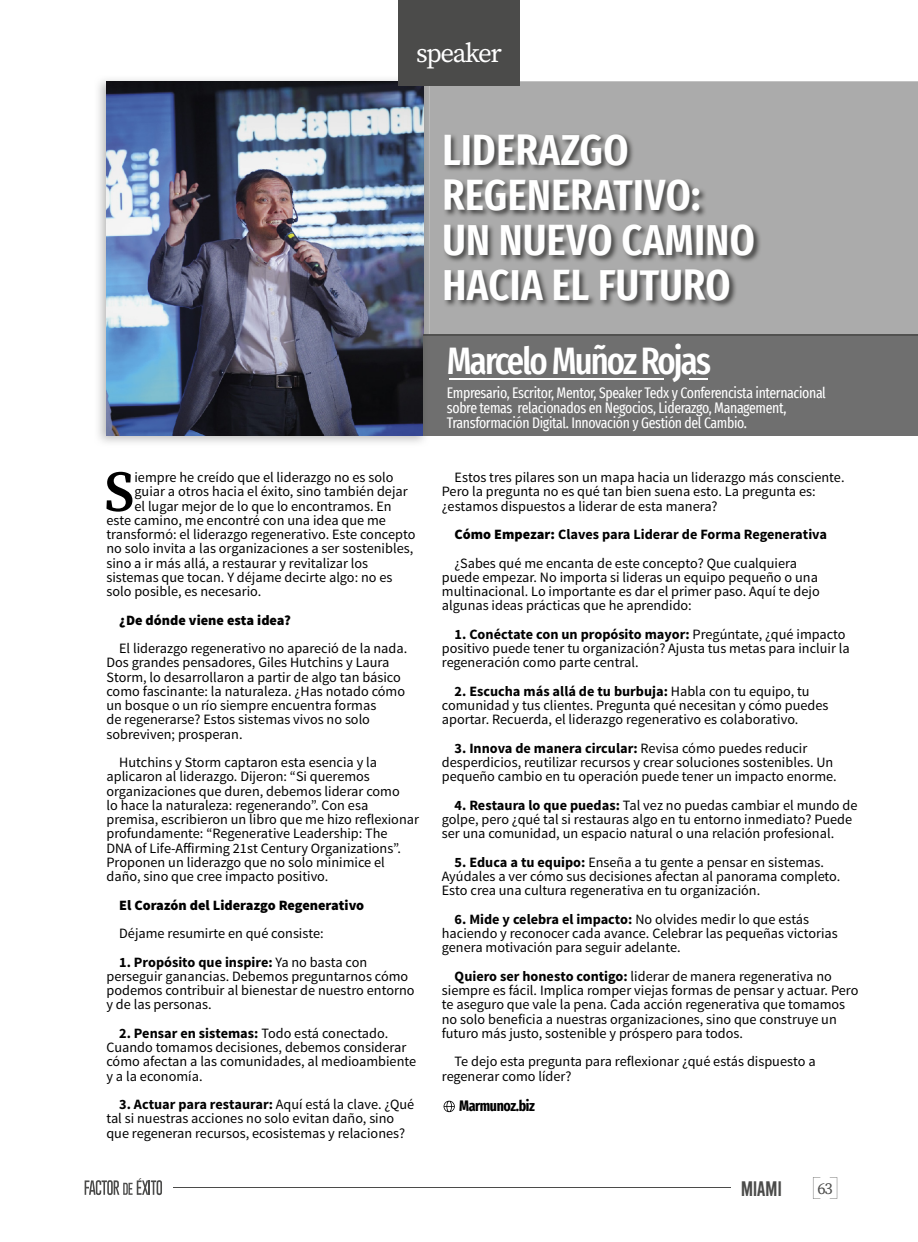
<style>
.page{position:relative;width:918px;height:1242px;background:#fff}
.page>*{position:absolute;margin:0;border:0;box-sizing:border-box;transform-origin:0 0}
.t1{font:600 57.15px "Source Serif Pro";color:#000}
.t2{font:600 extra-condensed 43.5px/45px "Fira Sans";letter-spacing:.01em;color:#fff}
.t3{font:500 extra-condensed 37.5px "Fira Sans";letter-spacing:-.05em;color:#fff}
.t4{font:27px "Source Serif Pro";letter-spacing:-.055em;color:#fff}
.t5{font:21px "Bebas";letter-spacing:-.025em;color:#4b4b4a}
.t6{font:16.5px "Source Serif Pro";color:#4b4b4a}
.t7{font:extra-condensed 15px/15px "Fira Sans";letter-spacing:-.025em;color:#fff}
.t8{font:700 extra-condensed 15px "Fira Sans";letter-spacing:-.025em;color:#000}
.t9{font:14.25px/14.2px "Source Sans Pro";color:#000}
.t10{font:900 14.25px "Source Sans Pro";color:#000}
.s1{font-weight:700}
.s2{font-weight:900}
</style>
<div class="page">
<div style="left:430px;top:81px;width:488px;height:253px;background:#ababab"></div>
<img style="left:98px;top:79px;width:332px;height:364px">
<img style="left:106px;top:81px;width:324px;height:354px">
<div style="left:430px;top:336px;width:488px;height:99px;background:#6f6f6f"></div>
<hr style="left:430px;top:335px;width:488px;height:1px;background:#515150">
<img style="left:443px;top:133px;width:319px;height:175px">
<hr style="left:450px;top:379px;width:214px;height:1px;background:#fff">
<svg style="left:689px;top:379px;width:19px;height:1px"></svg>
<svg style="left:444px;top:1101px;width:11px;height:11px"></svg>
<hr style="left:173px;top:1188px;width:557px;height:1px;background:#4b4b4a">
<svg style="left:85px;top:1178px;width:77px;height:17px"></svg>
<svg style="left:813px;top:1177px;width:7px;height:22px"></svg>
<svg style="left:830px;top:1177px;width:7px;height:22px"></svg>
<div style="left:398px;top:0;width:122px;height:85px;background:#4b4b4a"></div>
<h3 class="t4" style="left:416px;top:35px;width:87px">speaker</h3>
<h2 class="t2" style="left:442px;top:125px;width:314px">LIDERAZGO<br>REGENERATIVO:<br>UN NUEVO CAMINO<br>HACIA EL FUTURO</h2>
<h3 class="t3" style="left:447px;top:331px;width:265px">Marcelo Muñoz Rojas</h3>
<h1 class="t1" style="left:104px;top:453px;width:32px">S</h1>
<p class="t9" style="left:134px;top:471px;width:261px">iempre he creído que el liderazgo no es solo</p>
<p class="t9" style="left:134px;top:485px;width:275px">guiar a otros hacia el éxito, sino también dejar</p>
<p class="t9" style="left:134px;top:499px;width:259px">el lugar mejor de lo que lo encontramos. En</p>
<p class="t9" style="left:106px;top:513px;width:281px">este camino, me encontré con una idea que me</p>
<p class="t9" style="left:106px;top:528px;width:310px">transformó: el liderazgo regenerativo. Este concepto</p>
<p class="t9" style="left:106px;top:542px;width:308px">no solo invita a las organizaciones a ser sostenibles,</p>
<p class="t9" style="left:106px;top:556px;width:263px">sino a ir más allá, a restaurar y revitalizar los</p>
<p class="t9" style="left:106px;top:570px;width:288px">sistemas que tocan. Y déjame decirte algo: no es</p>
<p class="t9" style="left:106px;top:585px;width:156px">solo posible, es necesario.</p>
<p class="t10" style="left:119px;top:611px;width:173px">¿De dónde viene esta idea?</p>
<p class="t9" style="left:106px;top:642px;width:302px;text-indent:13px">El liderazgo regenerativo no apareció de la nada.<br>Dos grandes pensadores, Giles Hutchins y Laura Storm, lo desarrollaron a partir de algo tan básico como fascinante: la naturaleza. ¿Has notado cómo un bosque o un río siempre encuentra formas<br>de regenerarse? Estos sistemas vivos no solo sobreviven; prosperan.</p>
<p class="t9" style="left:106px;top:756px;width:314px;text-indent:13px">Hutchins y Storm captaron esta esencia y la aplicaron al liderazgo. Dijeron: “Si queremos organizaciones que duren, debemos liderar como<br>lo hace la naturaleza: regenerando”. Con esa premisa, escribieron un libro que me hizo reflexionar profundamente: “Regenerative Leadership: The<br>DNA of Life-Affirming 21st Century Organizations”.<br>Proponen un liderazgo que no solo minimice el daño, sino que cree impacto positivo.</p>
<p class="t10" style="left:119px;top:896px;width:247px">El Corazón del Liderazgo Regenerativo</p>
<p class="t9" style="left:119px;top:926px;width:206px">Déjame resumirte en qué consiste:</p>
<p class="t9" style="left:106px;top:955px;width:310px;text-indent:13px"><span class="s1">1. Propósito que inspire:</span> Ya no basta con perseguir ganancias. Debemos preguntarnos cómo podemos contribuir al bienestar de nuestro entorno y de las personas.</p>
<p class="t9" style="left:106px;top:1026px;width:311px;text-indent:13px"><span class="s1">2. Pensar en sistemas:</span> Todo está conectado.<br>Cuando tomamos decisiones, debemos considerar cómo afectan a las comunidades, al medioambiente y a la economía.</p>
<p class="t9" style="left:106px;top:1097px;width:309px;text-indent:13px"><span class="s1">3. Actuar para restaurar:</span> Aquí está la clave. ¿Qué tal si nuestras acciones no solo evitan daño, sino que regeneran recursos, ecosistemas y relaciones?</p>
<p class="t7" style="left:447px;top:385px;width:380px">Empresario, Escritor, Mentor, Speaker Tedx y Conferencista internacional sobre temas relacionados en Negocios, Liderazgo, Management,<br>Transformación Digital. Innovación y Gestión del Cambio.</p>
<p class="t9" style="left:442px;top:471px;width:404px;text-indent:13px">Estos tres pilares son un mapa hacia un liderazgo más consciente.<br>Pero la pregunta no es qué tan bien suena esto. La pregunta es: ¿estamos dispuestos a liderar de esta manera?</p>
<p class="t9" style="left:455px;top:520px;width:374px;line-height:28.5px"><span class="s2">Cómo Empezar:</span> <span class="s1">Claves para Liderar de Forma Regenerativa </span>¿Sabes qué me encanta de este concepto? Que cualquiera</p>
<p class="t9" style="left:442px;top:570px;width:379px">puede empezar. No importa si lideras un equipo pequeño o una multinacional. Lo importante es dar el primer paso. Aquí te dejo algunas ideas prácticas que he aprendido:</p>
<p class="t9" style="left:442px;top:627px;width:409px;text-indent:13px"><span class="s1">1. Conéctate con un propósito mayor:</span> Pregúntate, ¿qué impacto positivo puede tener tu organización? Ajusta tus metas para incluir la regeneración como parte central.</p>
<p class="t9" style="left:442px;top:684px;width:388px;text-indent:13px"><span class="s1">2. Escucha más allá de tu burbuja:</span> Habla con tu equipo, tu comunidad y tus clientes. Pregunta qué necesitan y cómo puedes aportar. Recuerda, el liderazgo regenerativo es colaborativo.</p>
<p class="t9" style="left:442px;top:741px;width:396px;text-indent:13px"><span class="s1">3. Innova de manera circular:</span> Revisa cómo puedes reducir desperdicios, reutilizar recursos y crear soluciones sostenibles. Un pequeño cambio en tu operación puede tener un impacto enorme.</p>
<p class="t9" style="left:442px;top:798px;width:417px;text-indent:13px"><span class="s1">4. Restaura lo que puedas:</span> Tal vez no puedas cambiar el mundo de golpe, pero ¿qué tal si restauras algo en tu entorno inmediato? Puede ser una comunidad, un espacio natural o una relación profesional.</p>
<p class="t9" style="left:442px;top:855px;width:400px;text-indent:13px"><span class="s1">5. Educa a tu equipo:</span> Enseña a tu gente a pensar en sistemas.<br>Ayúdales a ver cómo sus decisiones afectan al panorama completo.<br>Esto crea una cultura regenerativa en tu organización.</p>
<p class="t9" style="left:442px;top:912px;width:398px;text-indent:13px"><span class="s1">6. Mide y celebra el impacto:</span> No olvides medir lo que estás haciendo y reconocer cada avance. Celebrar las pequeñas victorias genera motivación para seguir adelante.</p>
<p class="t9" style="left:442px;top:969px;width:418px;text-indent:13px"><span class="s1">Quiero ser honesto contigo:</span> liderar de manera regenerativa no siempre es fácil. Implica romper viejas formas de pensar y actuar. Pero te aseguro que vale la pena. Cada acción regenerativa que tomamos no solo beneficia a nuestras organizaciones, sino que construye un futuro más justo, sostenible y próspero para todos.</p>
<p class="t9" style="left:442px;top:1055px;width:375px;text-indent:13px">Te dejo esta pregunta para reflexionar ¿qué estás dispuesto a regenerar como líder?</p>
<p class="t8" style="left:459px;top:1094px;width:77px">Marmunoz.biz</p>
<h3 class="t5" style="left:741px;top:1178px;width:43px">MIAMI</h3>
<p class="t6" style="left:817px;top:1177px;width:17px">63</p>
</div>
